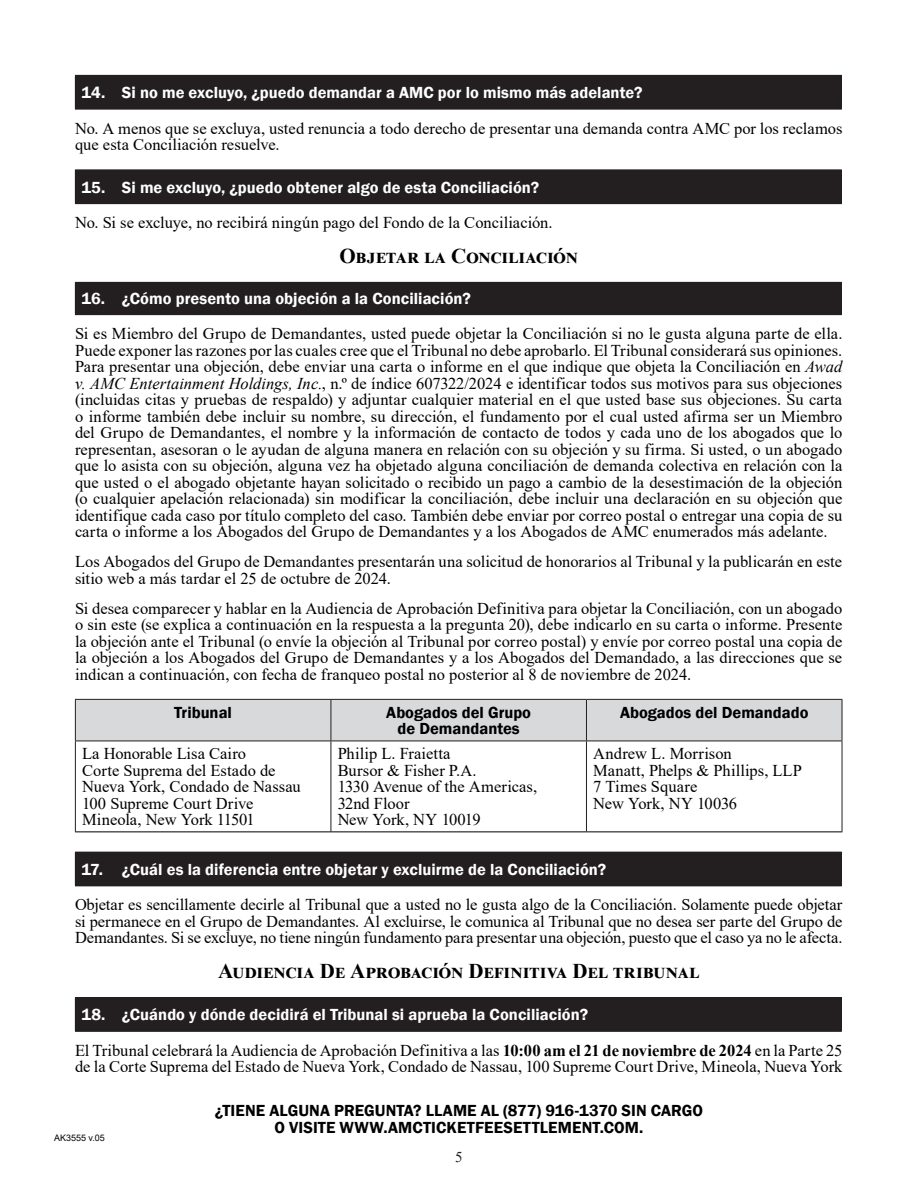
<style>
.page{position:relative;width:918px;height:1188px;background:#fff}
.page>*{position:absolute;margin:0;border:0;box-sizing:border-box;transform-origin:0 0}
.Body_Copy{font:700 21px "Times New Roman";letter-spacing:.02em;color:#000}
.First_Page_Header{font:700 21px "Times New Roman";letter-spacing:.015em;color:#000}
.Body_Copy-2{font:16.5px/16.5px "Times New Roman";color:#000}
.t1{font:600 16.5px "Franklin Gothic";letter-spacing:.005em;color:#fff}
.Body_Numbered_List{font:16.5px "Times New Roman";color:#000}
.Body_Table_Header{font:600 16.5px/16.5px "Franklin Gothic";color:#000;text-align:center}
.t2{font:15px "Times New Roman";color:#231f20}
.t3{font:9px "Arial";color:#000}
.s1{font-style:italic}
.s2{font-weight:700}
</style>
<div class="page">
<div style="left:75px;top:75px;width:766px;height:34px;background:#231f20"></div>
<hr style="left:75px;top:75px;width:767px;height:1px;background:#231f20">
<hr style="left:841px;top:76px;width:1px;height:33px;background:#231f20">
<hr style="left:75px;top:109px;width:767px;height:1px;background:#231f20">
<div style="left:75px;top:170px;width:766px;height:34px;background:#231f20"></div>
<hr style="left:841px;top:170px;width:1px;height:33px;background:#231f20">
<hr style="left:75px;top:203px;width:767px;height:1px;background:#231f20">
<div style="left:75px;top:282px;width:766px;height:33px;background:#231f20"></div>
<hr style="left:75px;top:282px;width:767px;height:1px;background:#231f20">
<hr style="left:841px;top:283px;width:1px;height:31px;background:#231f20">
<hr style="left:75px;top:314px;width:767px;height:1px;background:#231f20">
<div style="left:76px;top:700px;width:766px;height:41px;background:#d7d9da"></div>
<hr style="left:75px;top:699px;width:256px;height:1px;background:#231f20">
<hr style="left:75px;top:700px;width:1px;height:41px;background:#231f20">
<hr style="left:331px;top:699px;width:255px;height:1px;background:#231f20">
<hr style="left:331px;top:700px;width:1px;height:41px;background:#231f20">
<hr style="left:586px;top:699px;width:256px;height:1px;background:#231f20">
<hr style="left:586px;top:700px;width:1px;height:41px;background:#231f20">
<hr style="left:842px;top:700px;width:1px;height:41px;background:#231f20">
<hr style="left:75px;top:741px;width:256px;height:1px;background:#231f20">
<hr style="left:75px;top:741px;width:1px;height:90px;background:#231f20">
<hr style="left:331px;top:741px;width:255px;height:1px;background:#231f20">
<hr style="left:331px;top:741px;width:1px;height:90px;background:#231f20">
<hr style="left:586px;top:741px;width:256px;height:1px;background:#231f20">
<hr style="left:586px;top:741px;width:1px;height:90px;background:#231f20">
<hr style="left:842px;top:741px;width:1px;height:90px;background:#231f20">
<hr style="left:75px;top:831px;width:256px;height:1px;background:#000">
<hr style="left:331px;top:831px;width:255px;height:1px;background:#000">
<hr style="left:586px;top:831px;width:256px;height:1px;background:#000">
<div style="left:75px;top:852px;width:766px;height:34px;background:#231f20"></div>
<hr style="left:841px;top:852px;width:1px;height:33px;background:#231f20">
<hr style="left:75px;top:885px;width:767px;height:1px;background:#231f20">
<div style="left:75px;top:998px;width:766px;height:33px;background:#231f20"></div>
<hr style="left:75px;top:997px;width:767px;height:1px;background:#231f20">
<hr style="left:841px;top:998px;width:1px;height:33px;background:#231f20">
<hr style="left:75px;top:1031px;width:767px;height:1px;background:#231f20">
<p class="t1" style="left:81px;top:82px;width:563px">14. Si no me excluyo, ¿puedo demandar a AMC por lo mismo más adelante?</p>
<p class="Body_Copy-2" style="left:75px;top:119px;width:769px">No. A menos que se excluya, usted renuncia a todo derecho de presentar una demanda contra AMC por los reclamos que esta Conciliación resuelve.</p>
<p class="t1" style="left:81px;top:177px;width:459px">15. Si me excluyo, ¿puedo obtener algo de esta Conciliación?</p>
<p class="Body_Copy-2" style="left:75px;top:214px;width:479px">No. Si se excluye, no recibirá ningún pago del Fondo de la Conciliación.</p>
<p class="First_Page_Header" style="left:340px;top:240px;width:240px">Objetar la Conciliación</p>
<p class="t1" style="left:81px;top:289px;width:391px">16. ¿Cómo presento una objeción a la Conciliación?</p>
<p class="Body_Copy-2" style="left:75px;top:325px;width:769px;text-align:justify">Si es Miembro del Grupo de Demandantes, usted puede objetar la Conciliación si no le gusta alguna parte de ella.<br>Puede exponer las razones por las cuales cree que el Tribunal no debe aprobarlo. El Tribunal considerará sus opiniones.<br>Para presentar una objeción, debe enviar una carta o informe en el que indique que objeta la Conciliación en <span class="s1">Awad v. AMC Entertainment Holdings, Inc.</span>, n.º de índice 607322/2024 e identificar todos sus motivos para sus objeciones (incluidas citas y pruebas de respaldo) y adjuntar cualquier material en el que usted base sus objeciones. Su carta o informe también debe incluir su nombre, su dirección, el fundamento por el cual usted afirma ser un Miembro del Grupo de Demandantes, el nombre y la información de contacto de todos y cada uno de los abogados que lo representan, asesoran o le ayudan de alguna manera en relación con su objeción y su firma. Si usted, o un abogado que lo asista con su objeción, alguna vez ha objetado alguna conciliación de demanda colectiva en relación con la que usted o el abogado objetante hayan solicitado o recibido un pago a cambio de la desestimación de la objeción (o cualquier apelación relacionada) sin modificar la conciliación, debe incluir una declaración en su objeción que identifique cada caso por título completo del caso. También debe enviar por correo postal o entregar una copia de su carta o informe a los Abogados del Grupo de Demandantes y a los Abogados de AMC enumerados más adelante.</p>
<p class="Body_Copy-2" style="left:75px;top:553px;width:769px">Los Abogados del Grupo de Demandantes presentarán una solicitud de honorarios al Tribunal y la publicarán en este sitio web a más tardar el 25 de octubre de 2024.</p>
<p class="Body_Copy-2" style="left:75px;top:599px;width:769px;text-align:justify">Si desea comparecer y hablar en la Audiencia de Aprobación Definitiva para objetar la Conciliación, con un abogado o sin este (se explica a continuación en la respuesta a la pregunta 20), debe indicarlo en su carta o informe. Presente la objeción ante el Tribunal (o envíe la objeción al Tribunal por correo postal) y envíe por correo postal una copia de la objeción a los Abogados del Grupo de Demandantes y a los Abogados del Demandado, a las direcciones que se indican a continuación, con fecha de franqueo postal no posterior al 8 de noviembre de 2024.</p>
<p class="Body_Table_Header" style="left:174px;top:704px;width:59px">Tribunal</p>
<p class="Body_Table_Header" style="left:386px;top:704px;width:146px">Abogados del Grupo de Demandantes</p>
<p class="Body_Table_Header" style="left:620px;top:704px;width:190px">Abogados del Demandado</p>
<p class="Body_Numbered_List" style="left:82px;top:742px;width:166px">La Honorable Lisa Cairo</p>
<p class="Body_Numbered_List" style="left:82px;top:758px;width:195px">Corte Suprema del Estado de</p>
<p class="Body_Numbered_List" style="left:82px;top:775px;width:220px">Nueva York, Condado de Nassau</p>
<p class="Body_Numbered_List" style="left:82px;top:791px;width:173px">100 Supreme Court Drive</p>
<p class="Body_Numbered_List" style="left:82px;top:808px;width:174px">Mineola, New York 11501</p>
<p class="Body_Numbered_List" style="left:338px;top:742px;width:114px">Philip L. Fraietta</p>
<p class="Body_Numbered_List" style="left:338px;top:758px;width:140px">Bursor &amp; Fisher P.A.</p>
<p class="Body_Numbered_List" style="left:338px;top:775px;width:201px">1330 Avenue of the Americas,</p>
<p class="Body_Numbered_List" style="left:338px;top:791px;width:73px">32nd Floor</p>
<p class="Body_Numbered_List" style="left:338px;top:808px;width:144px">New York, NY 10019</p>
<p class="Body_Numbered_List" style="left:593px;top:742px;width:140px">Andrew L. Morrison</p>
<p class="Body_Numbered_List" style="left:593px;top:758px;width:210px">Manatt, Phelps &amp; Phillips, LLP</p>
<p class="Body_Numbered_List" style="left:593px;top:775px;width:106px">7 Times Square</p>
<p class="Body_Numbered_List" style="left:593px;top:791px;width:145px">New York, NY 10036</p>
<p class="t1" style="left:81px;top:859px;width:526px">17. ¿Cuál es la diferencia entre objetar y excluirme de la Conciliación?</p>
<p class="Body_Copy-2" style="left:75px;top:896px;width:769px;text-align:justify">Objetar es sencillamente decirle al Tribunal que a usted no le gusta algo de la Conciliación. Solamente puede objetar si permanece en el Grupo de Demandantes. Al excluirse, le comunica al Tribunal que no desea ser parte del Grupo de Demandantes. Si se excluye, no tiene ningún fundamento para presentar una objeción, puesto que el caso ya no le afecta.</p>
<p class="Body_Copy" style="left:218px;top:956px;width:483px">Audiencia De Aprobación Definitiva Del tribunal</p>
<p class="t1" style="left:81px;top:1005px;width:508px">18. ¿Cuándo y dónde decidirá el Tribunal si aprueba la Conciliación?</p>
<p class="Body_Copy-2" style="left:75px;top:1041px;width:769px">El Tribunal celebrará la Audiencia de Aprobación Definitiva a las <span class="s2">10:00 am el 21 de noviembre de 2024</span> en la Parte 25 de la Corte Suprema del Estado de Nueva York, Condado de Nassau, 100 Supreme Court Drive, Mineola, Nueva York</p>
<p class="t3" style="left:54px;top:1131px;width:52px">AK3555 v.05</p>
<p class="Body_Table_Header" style="left:215px;top:1103px;width:490px">¿TIENE ALGUNA PREGUNTA? LLAME AL (877) 916-1370 SIN CARGO<br>O VISITE WWW.AMCTICKETFEESETTLEMENT.COM.</p>
<p class="t2" style="left:455px;top:1146px;width:9px">5</p>
</div>
